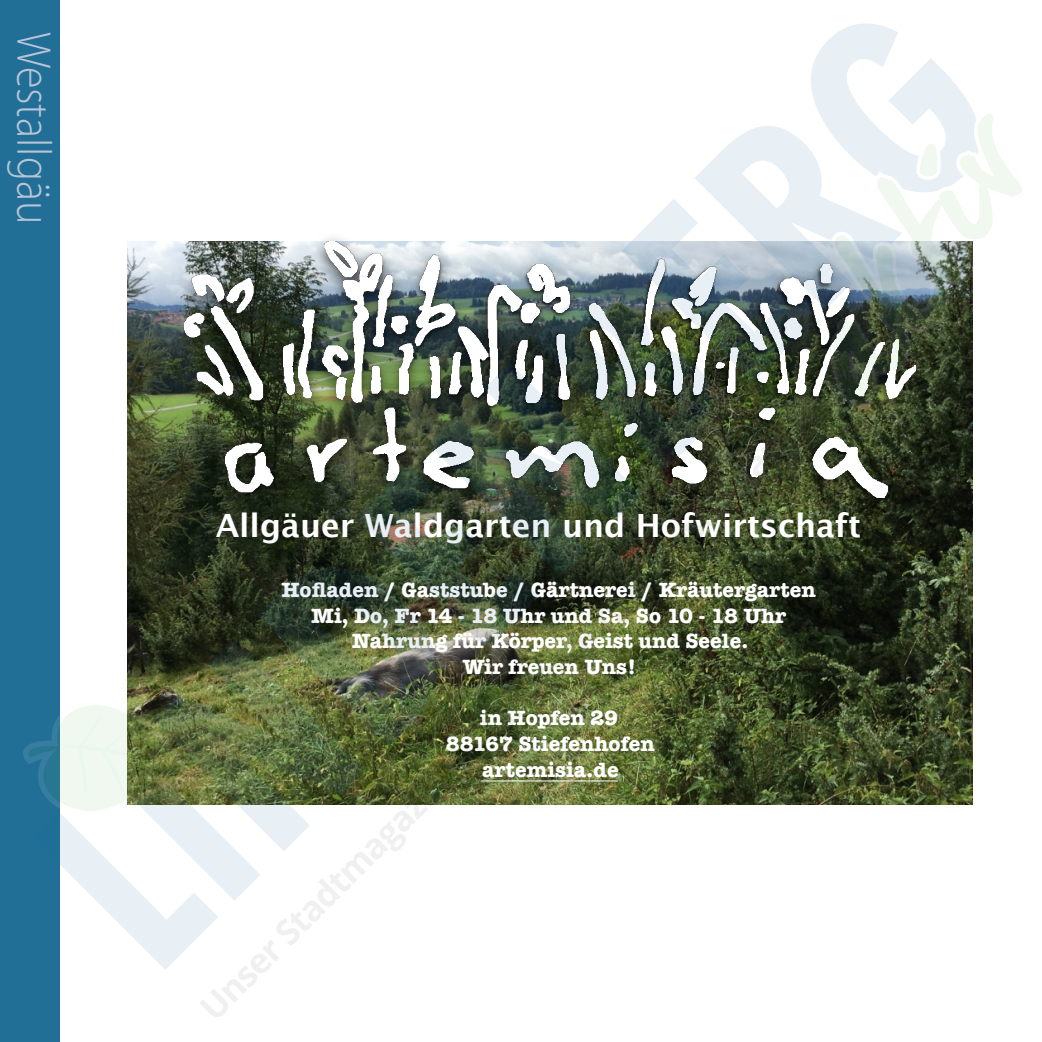
<style>
.page{position:relative;width:1042px;height:1042px;background:#fff}
.page>*{position:absolute;margin:0;border:0;box-sizing:border-box;transform-origin:0 0}
.t1{font:300 49px "Myriad Pro";color:#b7c4d6;scale:.9 1}
.t2{font:700 31.85px "Lucida Grande";color:#fff}
.t3{font:700 21.35px/25.6px "American Typewriter";color:#fff;text-align:center}
</style>
<div class="page">
<div style="left:0;top:0;width:60px;height:1042px;background:#216f96"></div>
<svg style="left:999px;top:155px;width:23px;height:42px"></svg>
<img style="left:23px;top:23px;width:976px;height:994px">
<p class="t1" style="left:63px;top:32px;width:216px;rotate:90deg">Westallgäu</p>
<p class="t2" style="left:216px;top:500px;width:647px">Allgäuer Waldgarten und Hofwirtschaft</p>
<p class="t3" style="left:281px;top:576px;width:536px">Hofladen / Gaststube / Gärtnerei / Kräutergarten Mi, Do, Fr 14 - 18 Uhr und Sa, So 10 - 18 Uhr Nahrung für Körper, Geist und Seele.<br>Wir freuen Uns!</p>
<p class="t3" style="left:446px;top:704px;width:211px">in Hopfen 29<br>88167 Stiefenhofen artemisia.de</p>
</div>
